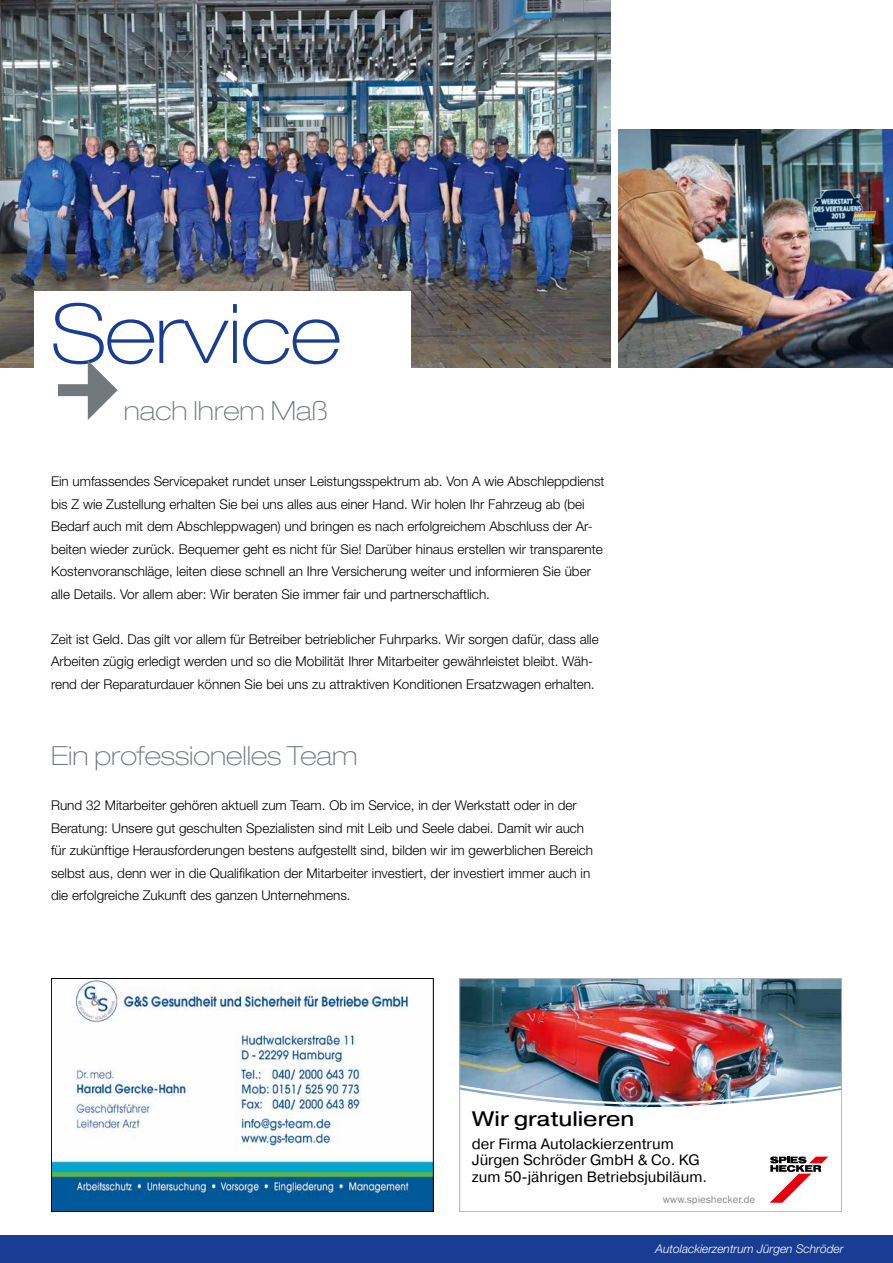
<style>
.page{position:relative;width:893px;height:1263px;background:#fff}
.page>*{position:absolute;margin:0;border:0;box-sizing:border-box;transform-origin:0 0}
.t1{font:100 expanded 82.5px "Helvetica Neue LT Std";letter-spacing:-.01em;color:#183d92}
.t2{font:100 expanded 26.4px "Helvetica Neue LT Std";color:#72797c}
.t3{font:expanded 21px "Spies Hecker Pragmatica";color:#000}
.t4{font:15px/16.5px "Spies Hecker Pragmatica";color:#000}
.t5{font:300 13.5px/22.5px "Helvetica Neue LT Std";color:#000}
.t6{font:italic 300 12px "Helvetica Neue LT Std";color:#fff}
.t7{font:10.5px "Franklin Gothic Book A";color:#878786}
</style>
<div class="page">
<div style="left:0;top:1235px;width:893px;height:28px;background:#183d92"></div>
<img style="left:53px;top:980px;width:379px;height:230px">
<div style="left:51px;top:978px;width:383px;height:234px;border:1px solid #000"></div>
<img style="left:461px;top:980px;width:379px;height:105px">
<svg style="left:461px;top:1085px;width:379px;height:118px"></svg>
<div style="left:459px;top:978px;width:383px;height:234px;border:1px solid #b1b2b3"></div>
<img style="left:0;top:0;width:610px;height:368px">
<div style="left:34px;top:291px;width:376px;height:83px;background:#fff"></div>
<img style="left:619px;top:130px;width:274px;height:238px">
<h1 class="t1" style="left:51px;top:285px;width:291px">Service</h1>
<h2 class="t2" style="left:124px;top:395px;width:205px">nach Ihrem Maß</h2>
<p class="t5" style="left:51px;top:470px;width:555px">Ein umfassendes Servicepaket rundet unser Leistungsspektrum ab. Von A wie Abschleppdienst bis Z wie Zustellung erhalten Sie bei uns alles aus einer Hand. Wir holen Ihr Fahrzeug ab (bei Bedarf auch mit dem Abschleppwagen) und bringen es nach erfolgreichem Abschluss der Ar&shy;beiten wieder zurück. Bequemer geht es nicht für Sie! Darüber hinaus erstellen wir transparente Kostenvoranschläge, leiten diese schnell an Ihre Versicherung weiter und informieren Sie über alle Details. Vor allem aber: Wir beraten Sie immer fair und partnerschaftlich.</p>
<p class="t5" style="left:51px;top:627px;width:549px">Zeit ist Geld. Das gilt vor allem für Betreiber betrieblicher Fuhrparks. Wir sorgen dafür, dass alle<br>Arbeiten zügig erledigt werden und so die Mobilität Ihrer Mitarbeiter gewährleistet bleibt. Wäh&shy;rend der Reparaturdauer können Sie bei uns zu attraktiven Konditionen Ersatzwagen erhalten.</p>
<h2 class="t2" style="left:51px;top:740px;width:308px">Ein professionelles Team</h2>
<p class="t5" style="left:51px;top:794px;width:544px">Rund 32 Mitarbeiter gehören aktuell zum Team. Ob im Service, in der Werkstatt oder in der Beratung: Unsere gut geschulten Spezialisten sind mit Leib und Seele dabei. Damit wir auch für zukünftige Herausforderungen bestens aufgestellt sind, bilden wir im gewerblichen Bereich selbst aus, denn wer in die Qualifikation der Mitarbeiter investiert, der investiert immer auch in die erfolgreiche Zukunft des ganzen Unternehmens.</p>
<h3 class="t3" style="left:472px;top:1105px;width:164px">Wir gratulieren</h3>
<p class="t4" style="left:472px;top:1136px;width:237px">der Firma Autolackierzentrum<br>Jürgen Schröder GmbH &amp; Co. KG zum 50-jährigen Betriebsjubiläum.</p>
<p class="t7" style="left:663px;top:1194px;width:94px">www.spieshecker.de</p>
<p class="t6" style="left:656px;top:1242px;width:190px">Autolackierzentrum Jürgen Schröder</p>
</div>
